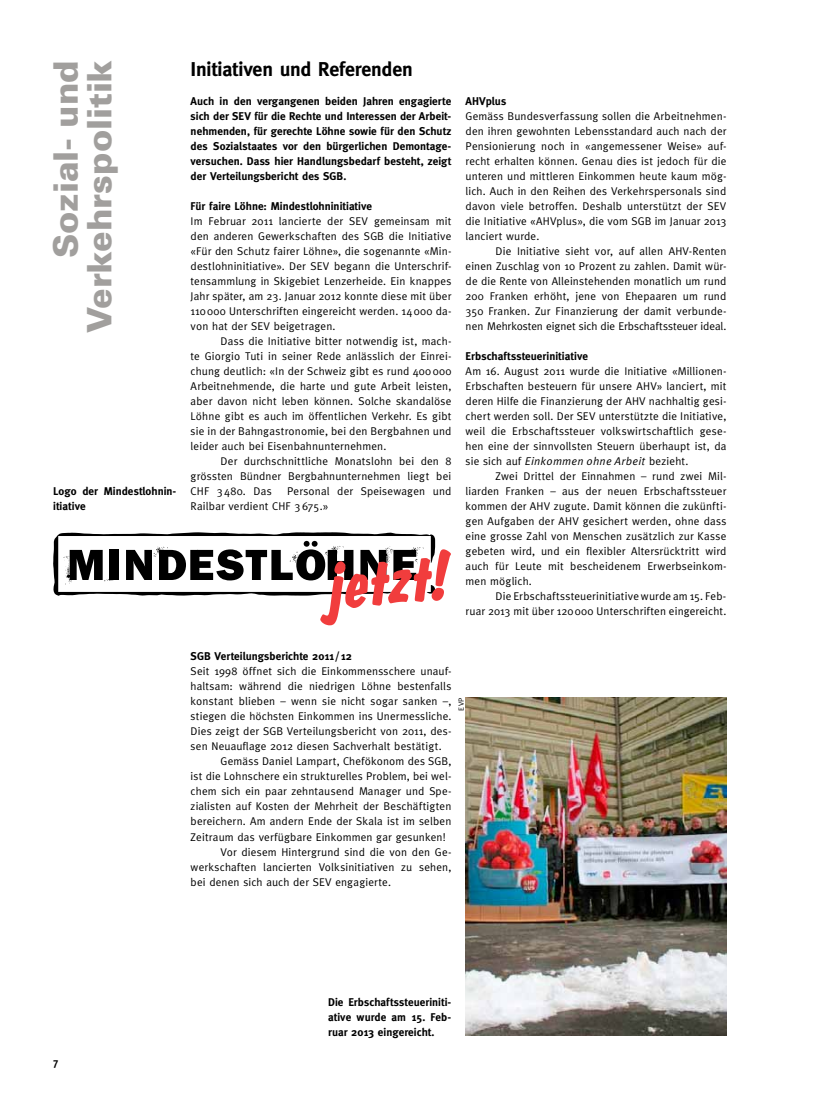
<style>
.page{position:relative;width:815px;height:1117px;background:#fff}
.page>*{position:absolute;margin:0;border:0;box-sizing:border-box;transform-origin:0 0}
.t1{font:900 33.75px/33.8px "Univers";letter-spacing:-.005em;color:#a19f9d;text-align:right}
.t2{font:700 20px "Meta";letter-spacing:-.01em;color:#000}
.t3{font:11.25px/15px "Meta";letter-spacing:.015em;color:#000;text-align:justify}
.t4{font:700 11.25px/15px "Meta";letter-spacing:.005em;color:#000;text-align:justify}
.t5{font:italic 11.25px "Meta Korrespondenz";letter-spacing:.015em;color:#000}
.t6{font:700 11.25px "Meta Cond";color:#000}
.t7{font:7.5px "Meta";color:#000}
.s1{font-family:"Meta";font-style:normal}
</style>
<div class="page">
<svg style="left:53px;top:532px;width:398px;height:93px"></svg>
<img style="left:466px;top:697px;width:260px;height:338px">
<h1 class="t1" style="left:48px;top:333px;width:275px;rotate:-90deg">Sozial- und<br>Verkehrspolitik</h1>
<h2 class="t2" style="left:191px;top:57px;width:224px">Initiativen und Referenden</h2>
<p class="t4" style="left:191px;top:94px;width:262px">Auch in den vergangenen beiden Jahren engagierte sich der SEV für die Rechte und Interessen der Arbeit&shy;nehmenden, für gerechte Löhne sowie für den Schutz des Sozialstaates vor den bürgerlichen Demontage&shy;versuchen. Dass hier Handlungsbedarf besteht, zeigt der Verteilungsbericht des SGB.</p>
<p class="t4" style="left:191px;top:199px;width:183px">Für faire Löhne: Mindestlohninitiative</p>
<p class="t3" style="left:191px;top:213px;width:262px">Im Februar 2011 lancierte der SEV gemeinsam mit den anderen Gewerkschaften des SGB die Initiative «Für den Schutz fairer Löhne», die sogenannte «Min&shy;destlohninitiative». Der SEV begann die Unterschrif&shy;tensammlung in Skigebiet Lenzerheide. Ein knappes Jahr später, am 23. Januar 2012 konnte diese mit über 110000 Unterschriften eingereicht werden. 14000 da&shy;von hat der SEV beigetragen.</p>
<p class="t3" style="left:191px;top:333px;width:262px;text-indent:30px">Dass die Initiative bitter notwendig ist, mach&shy;te Giorgio Tuti in seiner Rede anlässlich der Einrei&shy;chung deutlich: «In der Schweiz gibt es rund 400000<br>Arbeitnehmende, die harte und gute Arbeit leisten, aber davon nicht leben können. Solche skandalöse Löhne gibt es auch im öffentlichen Verkehr. Es gibt sie in der Bahngastronomie, bei den Bergbahnen und leider auch bei Eisenbahnunternehmen.</p>
<p class="t3" style="left:191px;top:453px;width:262px;text-indent:30px">Der durchschnittliche Monatslohn bei den 8 grössten Bündner Bergbahnunternehmen liegt bei CHF 3480. Das</p>
<p class="t4" style="left:53px;top:484px;width:125px">Logo der Mindestlohnin&shy;itiative</p>
<p class="t3" style="left:191px;top:483px;width:262px;text-indent:96px">Personal der Speisewagen und<br>Railbar verdient CHF 3675.»</p>
<p class="t4" style="left:466px;top:93px;width:42px">AHVplus</p>
<p class="t3" style="left:466px;top:108px;width:262px">Gemäss Bundesverfassung sollen die Arbeitnehmen&shy;den ihren gewohnten Lebensstandard auch nach der Pensionierung noch in «angemessener Weise» auf&shy;recht erhalten können. Genau dies ist jedoch für die unteren und mittleren Einkommen heute kaum mög&shy;lich. Auch in den Reihen des Verkehrspersonals sind davon viele betroffen. Deshalb unterstützt der SEV die Initiative «AHVplus», die vom SGB im Januar 2013 lanciert wurde.</p>
<p class="t3" style="left:466px;top:243px;width:262px;text-indent:30px">Die Initiative sieht vor, auf allen AHV-Renten einen Zuschlag von 10 Prozent zu zahlen. Damit wür&shy;de die Rente von Alleinstehenden monatlich um rund 200 Franken erhöht, jene von Ehepaaren um rund 350 Franken. Zur Finanzierung der damit verbunde&shy;nen Mehrkosten eignet sich die Erbschaftssteuer ideal.</p>
<p class="t4" style="left:466px;top:348px;width:124px">Erbschaftssteuerinitiative</p>
<p class="t3" style="left:466px;top:363px;width:262px">Am 16. August 2011 wurde die Initiative «Millionen-Erbschaften besteuern für unsere AHV» lanciert, mit deren Hilfe die Finanzierung der AHV nachhaltig gesi&shy;chert werden soll. Der SEV unterstützte die Initiative, weil die Erbschaftssteuer volkswirtschaftlich gese&shy;hen eine der sinnvollsten Steuern überhaupt ist, da</p>
<p class="t5" style="left:466px;top:454px;width:224px"><span class="s1">sie sich auf</span> Einkommen ohne Arbeit <span class="s1">bezieht.</span></p>
<p class="t3" style="left:466px;top:468px;width:262px;text-indent:30px">Zwei Drittel der Einnahmen – rund zwei Mil&shy;liarden Franken – aus der neuen Erbschaftssteuer kommen der AHV zugute. Damit können die zukünfti&shy;gen Aufgaben der AHV gesichert werden, ohne dass eine grosse Zahl von Menschen zusätzlich zur Kasse gebeten wird, und ein flexibler Altersrücktritt wird auch für Leute mit bescheidenem Erwerbseinkom&shy;men möglich.</p>
<p class="t3" style="left:466px;top:588px;width:262px;text-align:right">Die Erbschaftssteuerinitiative wurde am 15. Feb-<br>ruar 2013 mit über 120000 Unterschriften eingereicht.</p>
<p class="t4" style="left:191px;top:648px;width:163px">SGB Verteilungsberichte 2011 / 12</p>
<p class="t3" style="left:191px;top:663px;width:262px">Seit 1998 öffnet sich die Einkommensschere unauf-</p>
<p class="t3" style="left:191px;top:678px;width:262px">haltsam: während die niedrigen Löhne bestenfalls</p>
<p class="t3" style="left:191px;top:693px;width:262px">konstant blieben – wenn sie nicht sogar sanken –,</p>
<p class="t3" style="left:191px;top:708px;width:262px">stiegen die höchsten Einkommen ins Unermessliche.</p>
<p class="t3" style="left:191px;top:723px;width:262px">Dies zeigt der SGB Verteilungsbericht von 2011, des-</p>
<p class="t3" style="left:191px;top:738px;width:253px">sen Neuauflage 2012 diesen Sachverhalt bestätigt.</p>
<p class="t3" style="left:221px;top:753px;width:232px">Gemäss Daniel Lampart, Chefökonom des SGB,</p>
<p class="t3" style="left:191px;top:768px;width:262px">ist die Lohnschere ein strukturelles Problem, bei wel-</p>
<p class="t3" style="left:191px;top:783px;width:262px">chem sich ein paar zehntausend Manager und Spe-</p>
<p class="t3" style="left:191px;top:798px;width:262px">zialisten auf Kosten der Mehrheit der Beschäftigten</p>
<p class="t3" style="left:191px;top:813px;width:262px">bereichern. Am andern Ende der Skala ist im selben</p>
<p class="t3" style="left:191px;top:828px;width:257px">Zeitraum das verfügbare Einkommen gar gesunken!</p>
<p class="t3" style="left:221px;top:843px;width:232px">Vor diesem Hintergrund sind die von den Ge-</p>
<p class="t3" style="left:191px;top:858px;width:262px">werkschaften lancierten Volksinitiativen zu sehen,</p>
<p class="t3" style="left:191px;top:873px;width:202px">bei denen sich auch der SEV engagierte.</p>
<p class="t7" style="left:457px;top:710px;width:15px;rotate:-90deg">EVP</p>
<p class="t6" style="left:53px;top:1054px;width:7px">7</p>
<p class="t4" style="left:328px;top:994px;width:125px">Die Erbschaftssteueriniti&shy;ative wurde am 15. Feb&shy;ruar 2013 eingereicht.</p>
</div>
